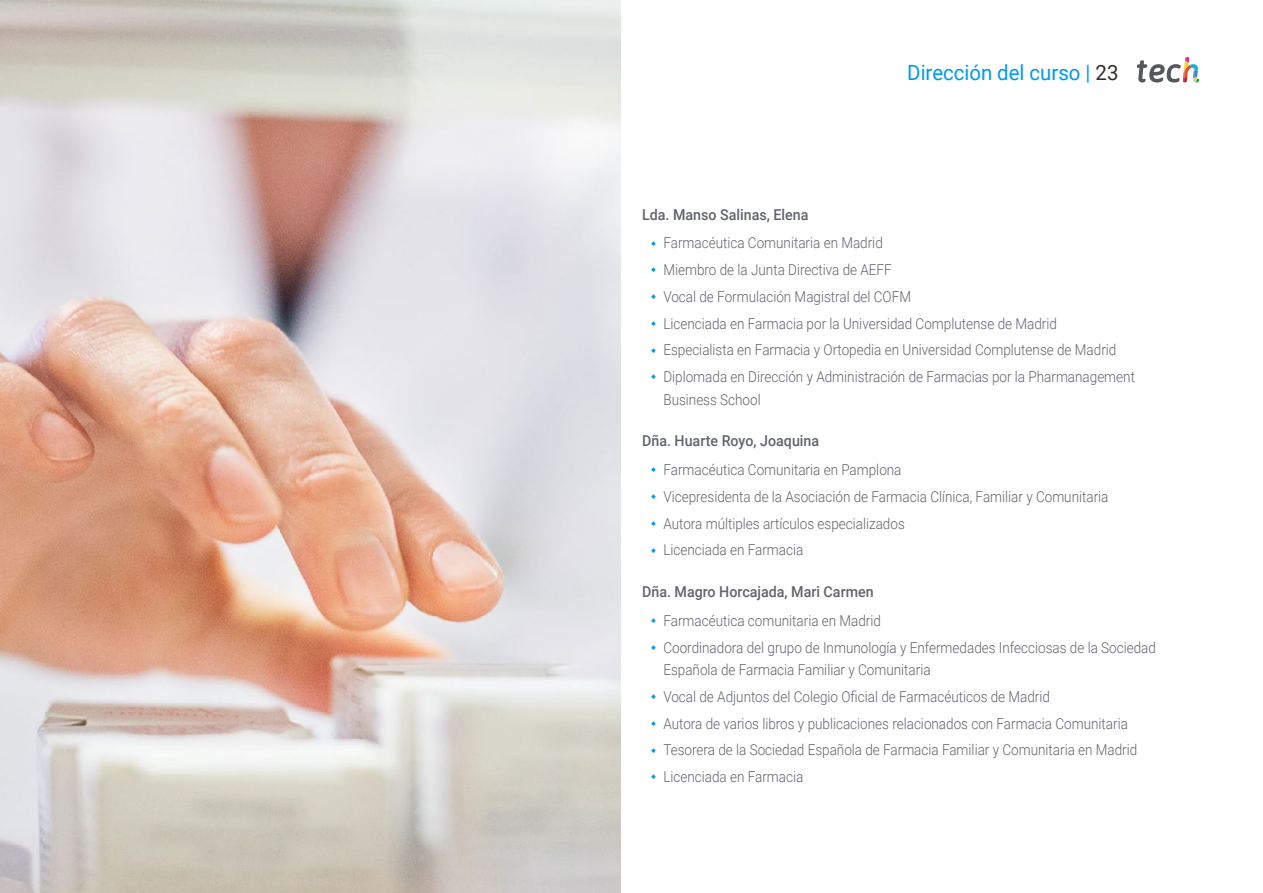
<style>
.page{position:relative;width:1263px;height:893px;background:#fff}
.page>*{position:absolute;margin:0;border:0;box-sizing:border-box;transform-origin:0 0}
.t1{font:21px "Roboto";color:#009aeb}
.t2{font:300 15px/26.7px "Roboto";color:#61646a;scale:.9 1}
.t3{font:500 15px "Roboto";color:#61646a;scale:.95 1}
.s1{color:#312e20}
</style>
<div class="page">
<img style="left:0;top:0;width:621px;height:893px">
<svg style="left:1137px;top:57px;width:62px;height:26px"></svg>
<h1 class="t1" style="left:907px;top:58px;width:213px">Dirección del curso | <span class="s1">23</span></h1>
<p class="t3" style="left:642px;top:204px;width:177px">Lda. Manso Salinas, Elena</p>
<p class="t2" style="left:663px;top:229px;width:525px">Farmacéutica Comunitaria en Madrid<br>Miembro de la Junta Directiva de AEFF<br>Vocal de Formulación Magistral del COFM<br>Licenciada en Farmacia por la Universidad Complutense de Madrid<br>Especialista en Farmacia y Ortopedia en Universidad Complutense de Madrid Diplomada en Dirección y Administración de Farmacias por la Pharmanagement</p>
<p class="t2" style="left:663px;top:385px;width:110px">Business School</p>
<p class="t3" style="left:642px;top:431px;width:188px">Dña. Huarte Royo, Joaquina</p>
<p class="t2" style="left:663px;top:456px;width:496px">Farmacéutica Comunitaria en Pamplona<br>Vicepresidenta de la Asociación de Farmacia Clínica, Familiar y Comunitaria Autora múltiples artículos especializados<br>Licenciada en Farmacia</p>
<p class="t3" style="left:642px;top:581px;width:245px">Dña. Magro Horcajada, Mari Carmen</p>
<p class="t2" style="left:663px;top:607px;width:549px">Farmacéutica comunitaria en Madrid<br>Coordinadora del grupo de Inmunología y Enfermedades Infecciosas de la Sociedad</p>
<p class="t2" style="left:663px;top:656px;width:528px">Española de Farmacia Familiar y Comunitaria<br>Vocal de Adjuntos del Colegio Oficial de Farmacéuticos de Madrid<br>Autora de varios libros y publicaciones relacionados con Farmacia Comunitaria Tesorera de la Sociedad Española de Farmacia Familiar y Comunitaria en Madrid Licenciada en Farmacia</p>
</div>
